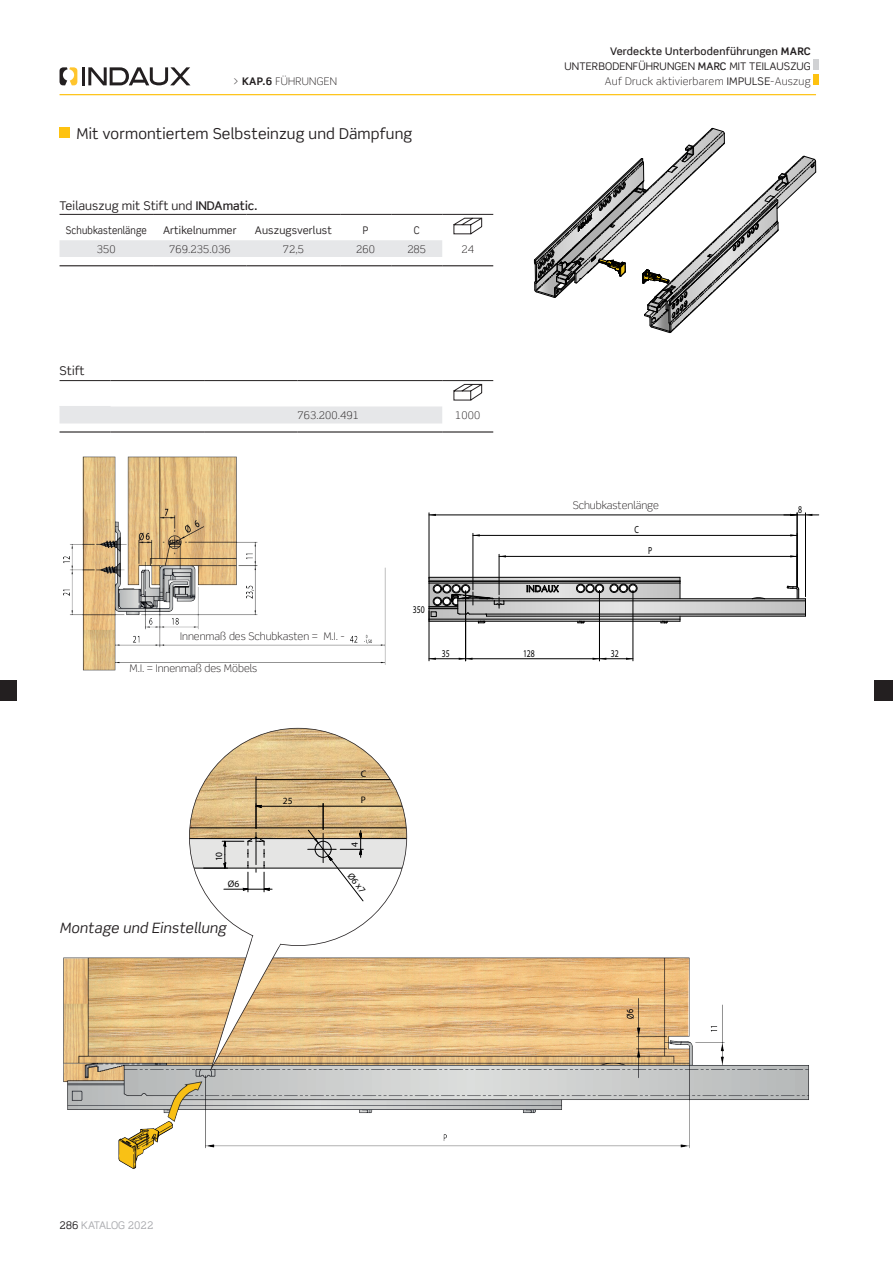
<style>
.page{position:relative;width:893px;height:1263px;background:#fff}
.page>*{position:absolute;margin:0;border:0;box-sizing:border-box;transform-origin:0 0}
.TITULU_2{font:15px "Scene Pro";letter-spacing:.01em;color:#231f20}
.TITULU_3{font:italic 14.25px "Scene Pro";letter-spacing:.01em;color:#231f20}
.tabl__TITULO{font:12px "Scene Pro";letter-spacing:.005em;color:#231f20}
.cab__TITULU_2{font:300 10.5px "Scene Pro";letter-spacing:.03em;color:#231f20}
.descripción{font:300 10.5px "Scene Pro";color:#231f20}
.tabl__texto{font:300 10.5px "Scene Pro";letter-spacing:.01em;color:#231f20}
.cab__TITULU_1{font:10.5px "Scene Pro";letter-spacing:.01em;color:#231f20}
.cab__TITULU_Ø{font:500 10.5px "Scene Pro";letter-spacing:.02em;color:#231f20}
.tabl__titulillo{font:10.5px "Scene Pro";letter-spacing:.01em;color:#231f20}
.tabl__titulillo-2{font:10.5px "Scene Pro";letter-spacing:.01em;color:#231f20;scale:.88 1}
.notas{font:300 10.5px "Scene Pro";color:#231f20}
.t1{font:10.5px "Scene Pro";color:#a8a9ad}
.tabl__titulillo-3{font:10.5px "Scene Pro";letter-spacing:.01em;color:#231f20;scale:.9 1}
.t2{font:10.35px "Myriad Pro";color:#000;scale:.75 1}
.t3{font:9.45px "Myriad Pro";color:#000001}
.s1{font-weight:700}
.s2{font-weight:500}
.s3{font-weight:400}
.s4{color:#231f20}
</style>
<div class="page">
<div style="left:813px;top:60px;width:6px;height:10px;background:#d1d2d4"></div>
<div style="left:813px;top:74px;width:6px;height:11px;background:#fec210"></div>
<hr style="left:60px;top:94px;width:756px;height:1px;background:#fec210">
<svg style="left:60px;top:67px;width:17px;height:18px"></svg>
<hr style="left:82px;top:67px;width:3px;height:18px;background:#231f20">
<svg style="left:88px;top:67px;width:102px;height:18px"></svg>
<img style="left:63px;top:957px;width:746px;height:212px">
<div style="left:60px;top:406px;width:382px;height:17px;background:#e6e7e9"></div>
<hr style="left:60px;top:380px;width:51px;height:1px;background:#231f20">
<hr style="left:111px;top:380px;width:93px;height:1px;background:#231f20">
<hr style="left:204px;top:380px;width:94px;height:1px;background:#231f20">
<hr style="left:298px;top:380px;width:144px;height:1px;background:#231f20">
<hr style="left:442px;top:380px;width:51px;height:1px;background:#231f20">
<hr style="left:60px;top:406px;width:51px;height:1px;background:#e6e7e9">
<hr style="left:60px;top:431px;width:51px;height:2px;background:#231f20">
<hr style="left:111px;top:431px;width:93px;height:2px;background:#231f20">
<hr style="left:204px;top:431px;width:94px;height:2px;background:#231f20">
<hr style="left:298px;top:431px;width:144px;height:2px;background:#231f20">
<hr style="left:442px;top:431px;width:51px;height:2px;background:#231f20">
<svg style="left:453px;top:384px;width:29px;height:16px"></svg>
<div style="left:60px;top:128px;width:10px;height:10px;background:#fec210"></div>
<svg style="left:534px;top:128px;width:282px;height:205px"></svg>
<img style="left:63px;top:456px;width:323px;height:215px">
<div style="left:60px;top:240px;width:382px;height:17px;background:#e6e7e9"></div>
<hr style="left:60px;top:214px;width:93px;height:1px;background:#231f20">
<hr style="left:153px;top:214px;width:94px;height:1px;background:#231f20">
<hr style="left:247px;top:214px;width:93px;height:1px;background:#231f20">
<hr style="left:340px;top:214px;width:51px;height:1px;background:#231f20">
<hr style="left:391px;top:214px;width:51px;height:1px;background:#231f20">
<hr style="left:442px;top:214px;width:51px;height:1px;background:#231f20">
<hr style="left:60px;top:265px;width:93px;height:1px;background:#231f20">
<hr style="left:153px;top:265px;width:94px;height:1px;background:#231f20">
<hr style="left:247px;top:265px;width:93px;height:1px;background:#231f20">
<hr style="left:340px;top:265px;width:51px;height:1px;background:#231f20">
<hr style="left:391px;top:265px;width:51px;height:1px;background:#231f20">
<hr style="left:442px;top:265px;width:51px;height:1px;background:#231f20">
<svg style="left:453px;top:218px;width:29px;height:16px"></svg>
<hr style="left:473px;top:533px;width:1px;height:57px;background:#000">
<hr style="left:473px;top:535px;width:324px;height:1px;background:#000">
<hr style="left:805px;top:513px;width:1px;height:84px;background:#000">
<svg style="left:784px;top:514px;width:35px;height:2px"></svg>
<hr style="left:797px;top:513px;width:1px;height:74px;background:#000">
<hr style="left:429px;top:513px;width:1px;height:66px;background:#000">
<hr style="left:429px;top:515px;width:368px;height:1px;background:#000">
<hr style="left:499px;top:554px;width:1px;height:41px;background:#000">
<hr style="left:499px;top:556px;width:298px;height:1px;background:#000">
<hr style="left:429px;top:611px;width:1px;height:50px;background:#000">
<hr style="left:429px;top:658px;width:37px;height:1px;background:#000">
<svg style="left:459px;top:658px;width:13px;height:2px"></svg>
<hr style="left:465px;top:591px;width:1px;height:70px;background:#000">
<hr style="left:466px;top:658px;width:133px;height:1px;background:#000">
<svg style="left:593px;top:658px;width:13px;height:2px"></svg>
<hr style="left:599px;top:590px;width:1px;height:71px;background:#000">
<hr style="left:633px;top:590px;width:1px;height:71px;background:#000">
<hr style="left:599px;top:658px;width:34px;height:1px;background:#000">
<svg style="left:429px;top:577px;width:377px;height:46px"></svg>
<svg style="left:189px;top:728px;width:218px;height:218px"></svg>
<svg style="left:211px;top:905px;width:86px;height:164px"></svg>
<div style="left:874px;top:680px;width:19px;height:20px;background:#231f20"></div>
<div style="left:0;top:680px;width:17px;height:20px;background:#231f20"></div>
<p class="cab__TITULU_2" style="left:233px;top:75px;width:106px">&gt; <span class="s1">KAP.6</span> FÜHRUNGEN</p>
<p class="TITULU_2" style="left:77px;top:124px;width:337px">Mit vormontiertem Selbsteinzug und Dämpfung</p>
<p class="tabl__TITULO" style="left:60px;top:198px;width:199px">Teilauszug mit Stift und <span class="s2">INDAmatic.</span></p>
<p class="tabl__titulillo-2" style="left:66px;top:224px;width:93px">Schubkastenlänge</p>
<p class="tabl__titulillo" style="left:163px;top:224px;width:75px">Artikelnummer</p>
<p class="tabl__titulillo" style="left:255px;top:224px;width:78px">Auszugsverlust</p>
<p class="tabl__titulillo-3" style="left:363px;top:224px;width:8px">P</p>
<p class="tabl__titulillo-3" style="left:414px;top:224px;width:8px">C</p>
<p class="tabl__texto" style="left:97px;top:243px;width:20px">350</p>
<p class="tabl__texto" style="left:169px;top:243px;width:63px">769.235.036</p>
<p class="tabl__texto" style="left:283px;top:243px;width:23px">72,5</p>
<p class="tabl__texto" style="left:356px;top:243px;width:20px">260</p>
<p class="tabl__texto" style="left:407px;top:243px;width:20px">285</p>
<p class="tabl__texto" style="left:461px;top:243px;width:14px">24</p>
<p class="tabl__TITULO" style="left:60px;top:364px;width:27px">Stift</p>
<p class="tabl__texto" style="left:298px;top:409px;width:63px">763.200.491</p>
<p class="tabl__texto" style="left:455px;top:409px;width:27px">1000</p>
<p class="t2" style="left:413px;top:603px;width:17px">350</p>
<p class="cab__TITULU_Ø" style="left:610px;top:45px;width:202px">Verdeckte Unterbodenführungen <span class="s1">MARC</span></p>
<p class="cab__TITULU_1" style="left:565px;top:60px;width:248px">UNTERBODENFÜHRUNGEN <span class="s2">MARC</span> MIT TEILAUSZUG</p>
<p class="cab__TITULU_2" style="left:605px;top:75px;width:208px">Auf Druck aktivierbarem <span class="s3">IMPULSE</span>-Auszug</p>
<p class="notas" style="left:573px;top:498px;width:88px">Schubkastenlänge</p>
<p class="t2" style="left:635px;top:523px;width:7px">C</p>
<p class="t2" style="left:648px;top:544px;width:7px">P</p>
<p class="t2" style="left:798px;top:503px;width:7px">8</p>
<p class="descripción" style="left:180px;top:629px;width:166px">Innenmaß des Schubkasten = M.I. -</p>
<p class="descripción" style="left:130px;top:662px;width:129px">M.I. = Innenmaß des Möbels</p>
<p class="t3" style="left:283px;top:794px;width:11px">25</p>
<p class="t3" style="left:361px;top:768px;width:7px">C</p>
<p class="t3" style="left:361px;top:794px;width:7px">P</p>
<p class="t3" style="left:213px;top:861px;width:11px;rotate:-90deg">10</p>
<p class="t3" style="left:228px;top:877px;width:13px">Ø6</p>
<p class="TITULU_3" style="left:60px;top:918px;width:168px">Montage und Einstellung</p>
<p class="t3" style="left:349px;top:847px;width:6px;rotate:-90deg">4</p>
<p class="t3" style="left:354px;top:870px;width:24px;rotate:52deg">Ø6 x7</p>
<p class="t2" style="left:442px;top:647px;width:12px">35</p>
<p class="t2" style="left:523px;top:647px;width:17px">128</p>
<p class="t2" style="left:611px;top:647px;width:12px">32</p>
<p class="t1" style="left:60px;top:1219px;width:95px"><span class="s4">286</span> KATALOG 2022</p>
</div>
